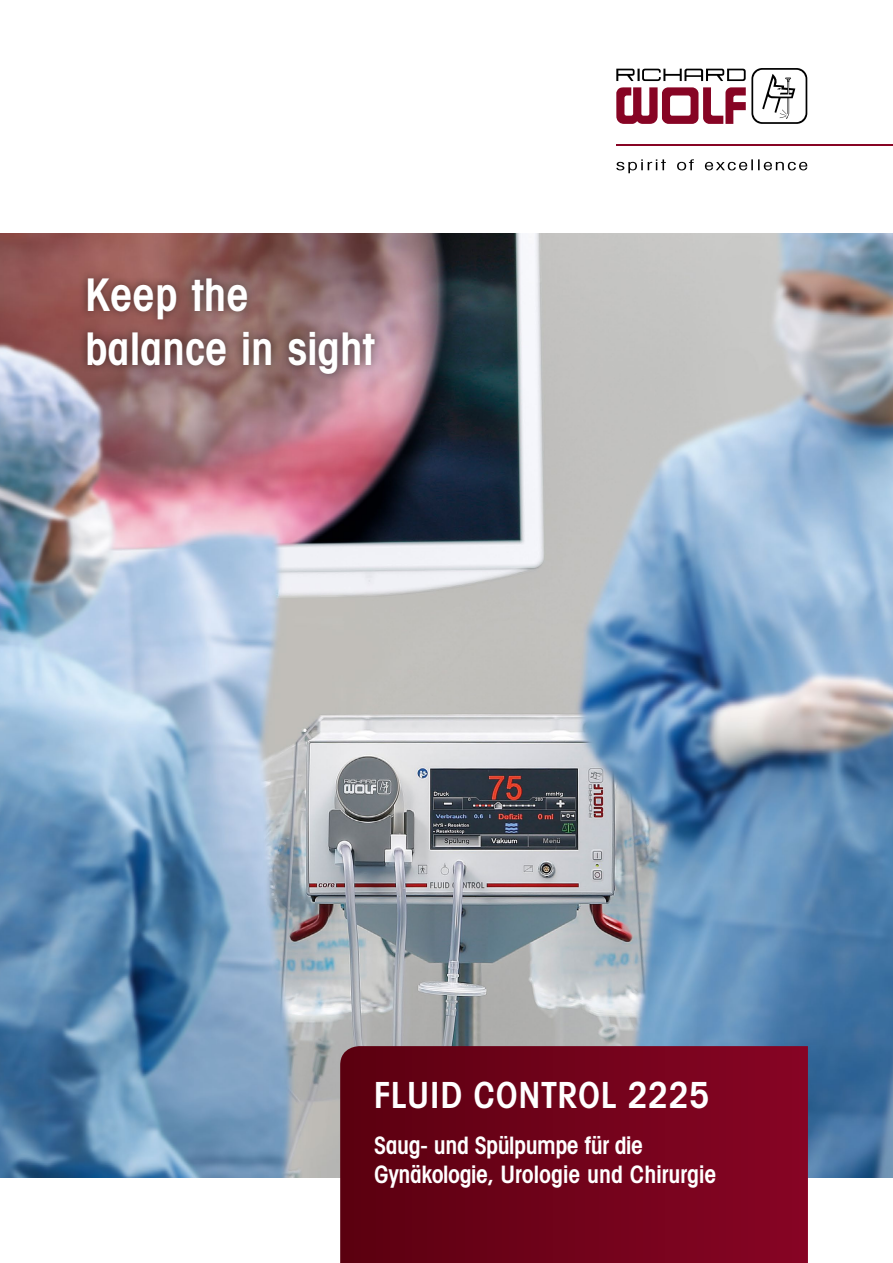
<style>
.page{position:relative;width:893px;height:1263px;background:#fff}
.page>*{position:absolute;margin:0;border:0;box-sizing:border-box;transform-origin:0 0}
.t1{font:600 condensed 45px/54px "Avant Garde";color:#fff}
.t2{font:600 condensed 36px "Avant Garde";letter-spacing:.015em;color:#fff}
.t3{font:600 condensed 24px/28.8px "Avant Garde";letter-spacing:-.02em;color:#fff}
</style>
<div class="page">
<img style="left:0;top:234px;width:893px;height:944px">
<svg style="left:616px;top:159px;width:191px;height:14px"></svg>
<svg style="left:616px;top:68px;width:191px;height:56px"></svg>
<hr style="left:616px;top:144px;width:277px;height:2px;background:#870424">
<svg style="left:340px;top:1046px;width:468px;height:217px;background:#71021a"></svg>
<div style="left:79px;top:270px;width:305px;height:112px;background:#000;opacity:.5"></div>
<h1 class="t1" style="left:85px;top:267px;width:291px">Keep the balance in sight</h1>
<h2 class="t2" style="left:374px;top:1073px;width:337px">FLUID CONTROL 2225</h2>
<p class="t3" style="left:374px;top:1130px;width:344px">Saug- und Spülpumpe für die<br>Gynäkologie, Urologie und Chirurgie</p>
</div>
